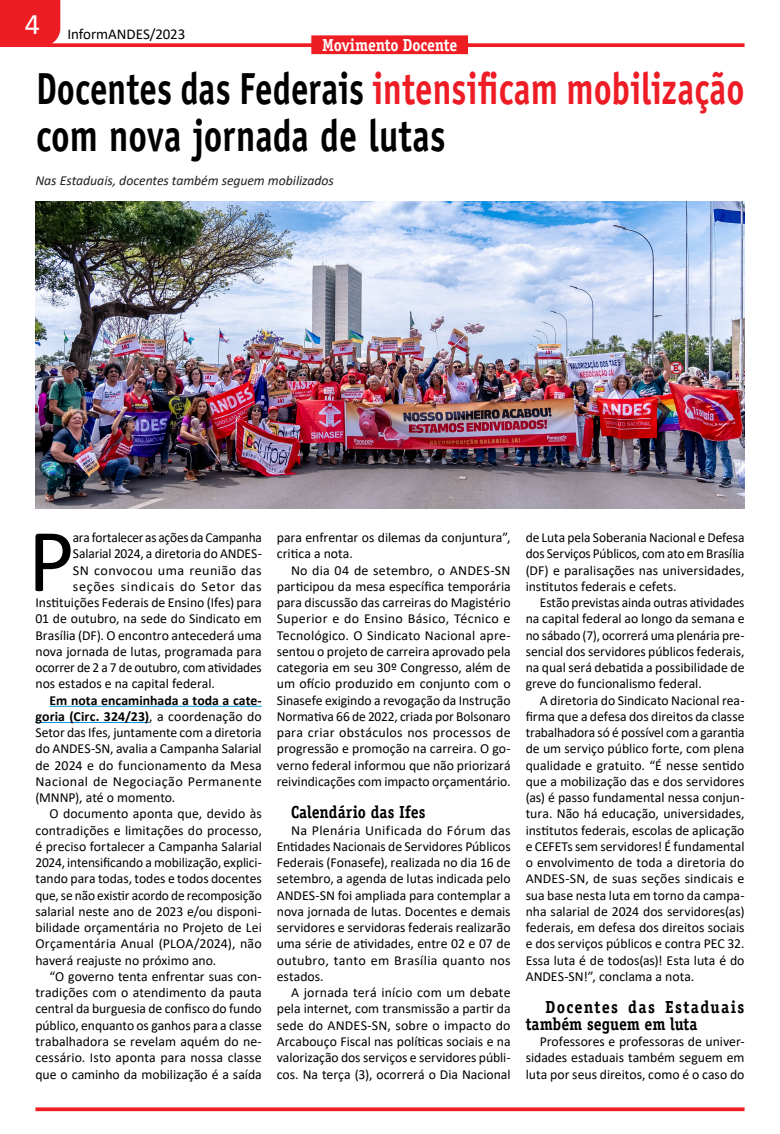
<style>
.page{position:relative;width:780px;height:1134px;background:#fff}
.page>*{position:absolute;margin:0;border:0;box-sizing:border-box;transform-origin:0 0}
.MATERIA{font:90.5px "Calibri";color:#000001}
.TITULO_36{font:700 45px/47.5px "Officina Sans Std";color:#000001;scale:.78 1}
.t1{font:30px "Calibri";color:#fff}
.MATERIA-2{font:700 17.5px/16.2px "Officina Serif Std";letter-spacing:.07em;color:#000001;scale:.93 1}
.MATERIA-3{font:700 17.5px "Officina Serif Std";letter-spacing:.01em;color:#000001;scale:.9 1}
.EDITORIA{font:700 17.5px "Officina Serif Std";letter-spacing:-.015em;color:#fff;scale:.9 1}
.t2{font:15px "Calibri";letter-spacing:-.005em;color:#000001}
.MATERIA-4{font:13.75px/16.2px "Calibri";color:#000001;text-align:justify}
.MATERIA-5{font:italic 13.75px "Calibri";letter-spacing:-.005em;color:#231f20}
.MATERIA-6{font:13.75px "Calibri";letter-spacing:.045em;color:#000001}
.MATERIA-7{font:13.75px "Calibri";letter-spacing:.03em;color:#000001}
.s1{color:#ee1c25}
.s2{font-weight:700}
</style>
<div class="page">
<svg style="left:35px;top:1107px;width:709px;height:4px;background:#ef343a"></svg>
<svg style="left:0;top:43px;width:744px;height:4px;background:#ee2c32"></svg>
<div style="left:0;top:0;width:60px;height:46px;background:#ee1d23"></div>
<div style="left:311px;top:35px;width:157px;height:19px;background:#ee1d23"></div>
<hr style="left:50px;top:706px;width:212px;height:1px;background:#0099dc">
<hr style="left:35px;top:722px;width:114px;height:1px;background:#0099dc">
<img style="left:35px;top:201px;width:709px;height:308px">
<p class="t1" style="left:25px;top:4px;width:17px">4</p>
<p class="t2" style="left:67px;top:24px;width:119px">InformANDES/2023</p>
<p class="EDITORIA" style="left:322px;top:34px;width:152px">Movimento Docente</p>
<p class="TITULO_36" style="left:36px;top:64px;width:909px">Docentes das Federais <span class="s1">intensificam mobilização </span>com nova jornada de lutas</p>
<p class="MATERIA-5" style="left:35px;top:171px;width:300px">Nas Estaduais, docentes também seguem mobilizados</p>
<p class="MATERIA" style="left:28px;top:498px;width:48px">P</p>
<p class="MATERIA-4" style="left:73px;top:529px;width:190px">ara fortalecer as ações da Campanha</p>
<p class="MATERIA-4" style="left:73px;top:545px;width:190px">Salarial 2024, a diretoria do ANDES-</p>
<p class="MATERIA-7" style="left:73px;top:561px;width:190px">SN convocou uma reunião das</p>
<p class="MATERIA-6" style="left:73px;top:577px;width:190px">seções sindicais do Setor das</p>
<p class="MATERIA-4" style="left:35px;top:594px;width:228px">Instituições Federais de Ensino (Ifes) para</p>
<p class="MATERIA-4" style="left:35px;top:610px;width:228px">01 de outubro, na sede do Sindicato em</p>
<p class="MATERIA-4" style="left:35px;top:627px;width:228px">Brasília (DF). O encontro antecederá uma</p>
<p class="MATERIA-4" style="left:35px;top:643px;width:228px">nova jornada de lutas, programada para</p>
<p class="MATERIA-4" style="left:35px;top:659px;width:228px">ocorrer de 2 a 7 de outubro, com atividades</p>
<p class="MATERIA-4" style="left:35px;top:675px;width:181px">nos estados e na capital federal.</p>
<p class="MATERIA-4" style="left:35px;top:692px;width:228px;text-indent:14px"><span class="s2">Em nota encaminhada a toda a cate&shy;goria (Circ. 324/23)</span>, a coordenação do Setor das Ifes, juntamente com a diretoria do ANDES-SN, avalia a Campanha Salarial de 2024 e do funcionamento da Mesa Nacional de Negociação Permanente (MNNP), até o momento.</p>
<p class="MATERIA-4" style="left:35px;top:805px;width:228px;text-indent:14px">O documento aponta que, devido às contradições e limitações do processo, é preciso fortalecer a Campanha Salarial 2024, intensificando a mobilização, explici&shy;tando para todas, todes e todos docentes que, se não existir acordo de recomposição salarial neste ano de 2023 e/ou disponi&shy;bilidade orçamentária no Projeto de Lei Orçamentária Anual (PLOA/2024), não haverá reajuste no próximo ano.</p>
<p class="MATERIA-4" style="left:35px;top:968px;width:228px;text-indent:14px">“O governo tenta enfrentar suas con&shy;tradições com o atendimento da pauta central da burguesia de confisco do fundo público, enquanto os ganhos para a classe trabalhadora se revelam aquém do ne&shy;cessário. Isto aponta para nossa classe que o caminho da mobilização é a saída</p>
<p class="MATERIA-4" style="left:277px;top:529px;width:235px">para enfrentar os dilemas da conjuntura”, critica a nota.</p>
<p class="MATERIA-4" style="left:277px;top:562px;width:235px;text-indent:14px">No dia 04 de setembro, o ANDES-SN participou da mesa específica temporária para discussão das carreiras do Magistério Superior e do Ensino Básico, Técnico e Tecnológico. O Sindicato Nacional apre&shy;sentou o projeto de carreira aprovado pela categoria em seu 30º Congresso, além de um ofício produzido em conjunto com o Sinasefe exigindo a revogação da Instrução Normativa 66 de 2022, criada por Bolsonaro para criar obstáculos nos processos de progressão e promoção na carreira. O go&shy;verno federal informou que não priorizará reivindicações com impacto orçamentário.</p>
<p class="MATERIA-3" style="left:291px;top:801px;width:151px">Calendário das Ifes</p>
<p class="MATERIA-4" style="left:277px;top:822px;width:235px;text-indent:14px">Na Plenária Unificada do Fórum das Entidades Nacionais de Servidores Públicos Federais (Fonasefe), realizada no dia 16 de setembro, a agenda de lutas indicada pelo ANDES-SN foi ampliada para contemplar a nova jornada de lutas. Docentes e demais servidores e servidoras federais realizarão uma série de atividades, entre 02 e 07 de outubro, tanto em Brasília quanto nos estados.</p>
<p class="MATERIA-4" style="left:277px;top:984px;width:235px;text-indent:14px">A jornada terá início com um debate pela internet, com transmissão a partir da sede do ANDES-SN, sobre o impacto do Arcabouço Fiscal nas políticas sociais e na valorização dos serviços e servidores públi&shy;cos. Na terça (3), ocorrerá o Dia Nacional</p>
<p class="MATERIA-4" style="left:525px;top:529px;width:220px">de Luta pela Soberania Nacional e Defesa dos Serviços Públicos, com ato em Brasília (DF) e paralisações nas universidades, institutos federais e cefets.</p>
<p class="MATERIA-4" style="left:525px;top:594px;width:220px;text-indent:14px">Estão previstas ainda outras atividades na capital federal ao longo da semana e no sábado (7), ocorrerá uma plenária pre&shy;sencial dos servidores públicos federais, na qual será debatida a possibilidade de greve do funcionalismo federal.</p>
<p class="MATERIA-4" style="left:525px;top:692px;width:220px;text-indent:14px">A diretoria do Sindicato Nacional rea&shy;firma que a defesa dos direitos da classe trabalhadora só é possível com a garantia de um serviço público forte, com plena qualidade e gratuito. “É nesse sentido que a mobilização das e dos servidores (as) é passo fundamental nessa conjun&shy;tura. Não há educação, universidades, institutos federais, escolas de aplicação e CEFETs sem servidores! É fundamental o envolvimento de toda a diretoria do ANDES-SN, de suas seções sindicais e sua base nesta luta em torno da campa&shy;nha salarial de 2024 dos servidores(as) federais, em defesa dos direitos sociais e dos serviços públicos e contra PEC 32.<br>Essa luta é de todos(as)! Esta luta é do ANDES-SN!”, conclama a nota.</p>
<p class="MATERIA-2" style="left:525px;top:999px;width:237px;text-indent:20px">Docentes das Estaduais também seguem em luta</p>
<p class="MATERIA-4" style="left:525px;top:1033px;width:220px;text-indent:14px">Professores e professoras de univer&shy;sidades estaduais também seguem em luta por seus direitos, como é o caso do</p>
</div>
